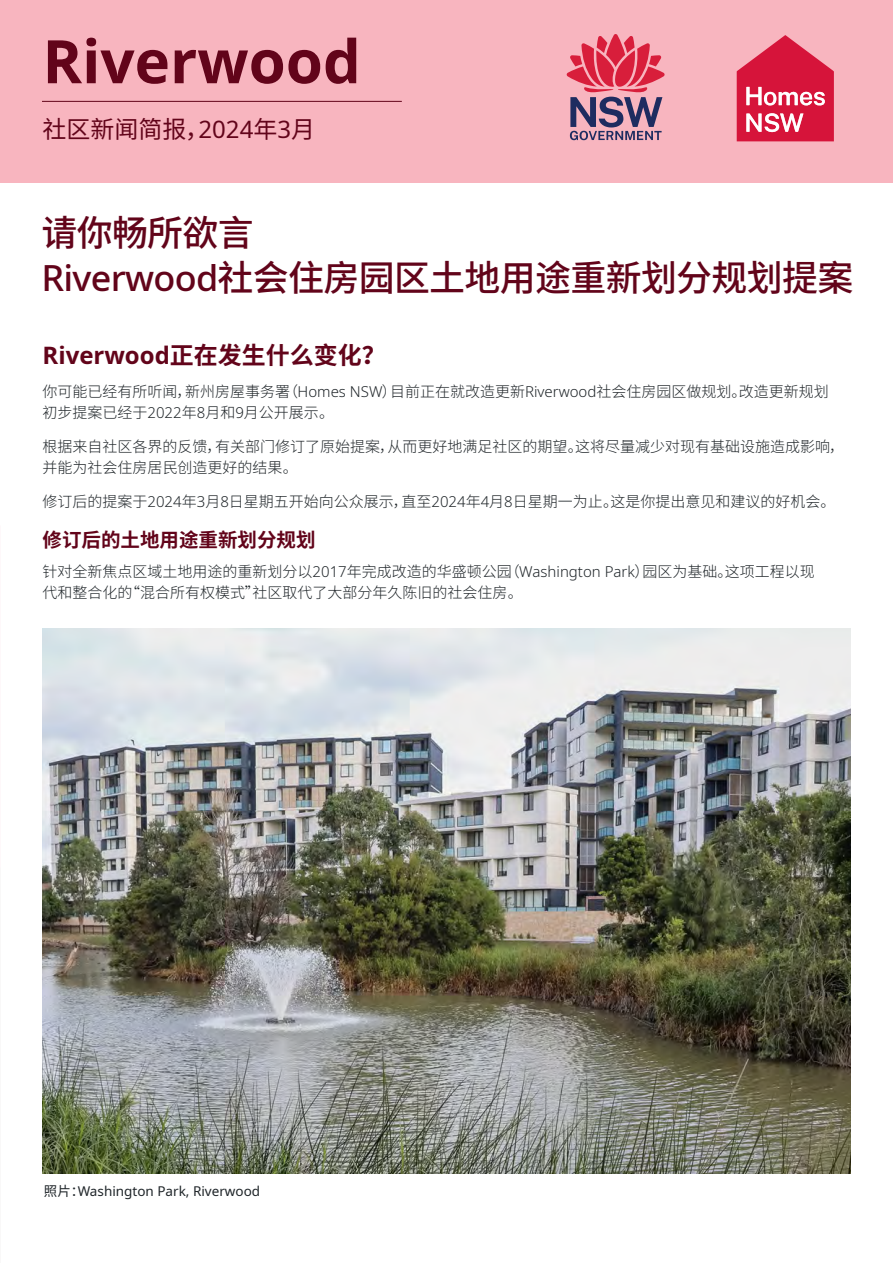
<style>
.page{position:relative;width:893px;height:1263px;background:#fff}
.page>*{position:absolute;margin:0;border:0;box-sizing:border-box;transform-origin:0 0}
.Document_Title{font:700 60px "Noto Sans";color:#62041a}
.Heading_2__H2{font:500 36px/45px "Noto Sans CJ Ksc";letter-spacing:-.02em;color:#62041a}
.Head{font:700 24px "Noto Sans";color:#62041a}
.Document_Title-2{font:24px "Noto Sans CJ Ksc";color:#62041a}
.Heading_3__H3{font:700 19.5px "Noto Sans CJ Ksc";color:#62041a}
.Copy{font:300 15px/21px "Noto Sans CJ Ksc";color:#1f2529}
.Bullets{font:13.5px "Noto Sans";color:#1f2529}
.s1{font-family:"Noto Sans"}
.s2{font-family:"Noto Sans CJ Ksc"}
</style>
<div class="page">
<div style="left:0;top:0;width:893px;height:183px;background:#f8b5bf"></div>
<hr style="left:42px;top:101px;width:360px;height:1px;background:#62041a">
<svg style="left:737px;top:35px;width:97px;height:106px"></svg>
<img style="left:43px;top:628px;width:807px;height:546px">
<svg style="left:567px;top:34px;width:98px;height:106px"></svg>
<p class="Document_Title" style="left:43px;top:19px;width:320px">Riverwood</p>
<p class="Document_Title-2" style="left:43px;top:115px;width:274px">社区新闻简报，<span class="s1">2024</span>年<span class="s1">3</span>月</p>
<h2 class="Heading_2__H2" style="left:41px;top:211px;width:813px">请你畅所欲言<br><span class="s1">Riverwood</span>社会住房园区土地用途重新划分规划提案</h2>
<p class="Head" style="left:43px;top:338px;width:345px">Riverwood<span class="s2">正在发生什么变化？</span></p>
<p class="Copy" style="left:43px;top:382px;width:788px">你可能已经有所听闻，新州房屋事务署（<span class="s1">Homes NSW</span>）目前正在就改造更新<span class="s1">Riverwood</span>社会住房园区做规划。改造更新规划初步提案已经于<span class="s1">2022</span>年<span class="s1">8</span>月和<span class="s1">9</span>月公开展示。</p>
<p class="Copy" style="left:43px;top:437px;width:803px">根据来自社区各界的反馈，有关部门修订了原始提案，从而更好地满足社区的期望。这将尽量减少对现有基础设施造成影响，并能为社会住房居民创造更好的结果。</p>
<p class="Copy" style="left:43px;top:491px;width:794px">修订后的提案于<span class="s1">2024</span>年<span class="s1">3</span>月<span class="s1">8</span>日星期五开始向公众展示，直至<span class="s1">2024</span>年<span class="s1">4</span>月<span class="s1">8</span>日星期一为止。这是你提出意见和建议的好机会。</p>
<h3 class="Heading_3__H3" style="left:43px;top:529px;width:275px">修订后的土地用途重新划分规划</h3>
<p class="Copy" style="left:43px;top:561px;width:774px">针对全新焦点区域土地用途的重新划分以<span class="s1">2017</span>年完成改造的华盛顿公园（<span class="s1">Washington Park</span>）园区为基础。这项工程以现代和整合化的“混合所有权模式”社区取代了大部分年久陈旧的社会住房。</p>
<p class="Bullets" style="left:44px;top:1181px;width:218px"><span class="s2">照片：</span>Washington Park, Riverwood</p>
</div>
